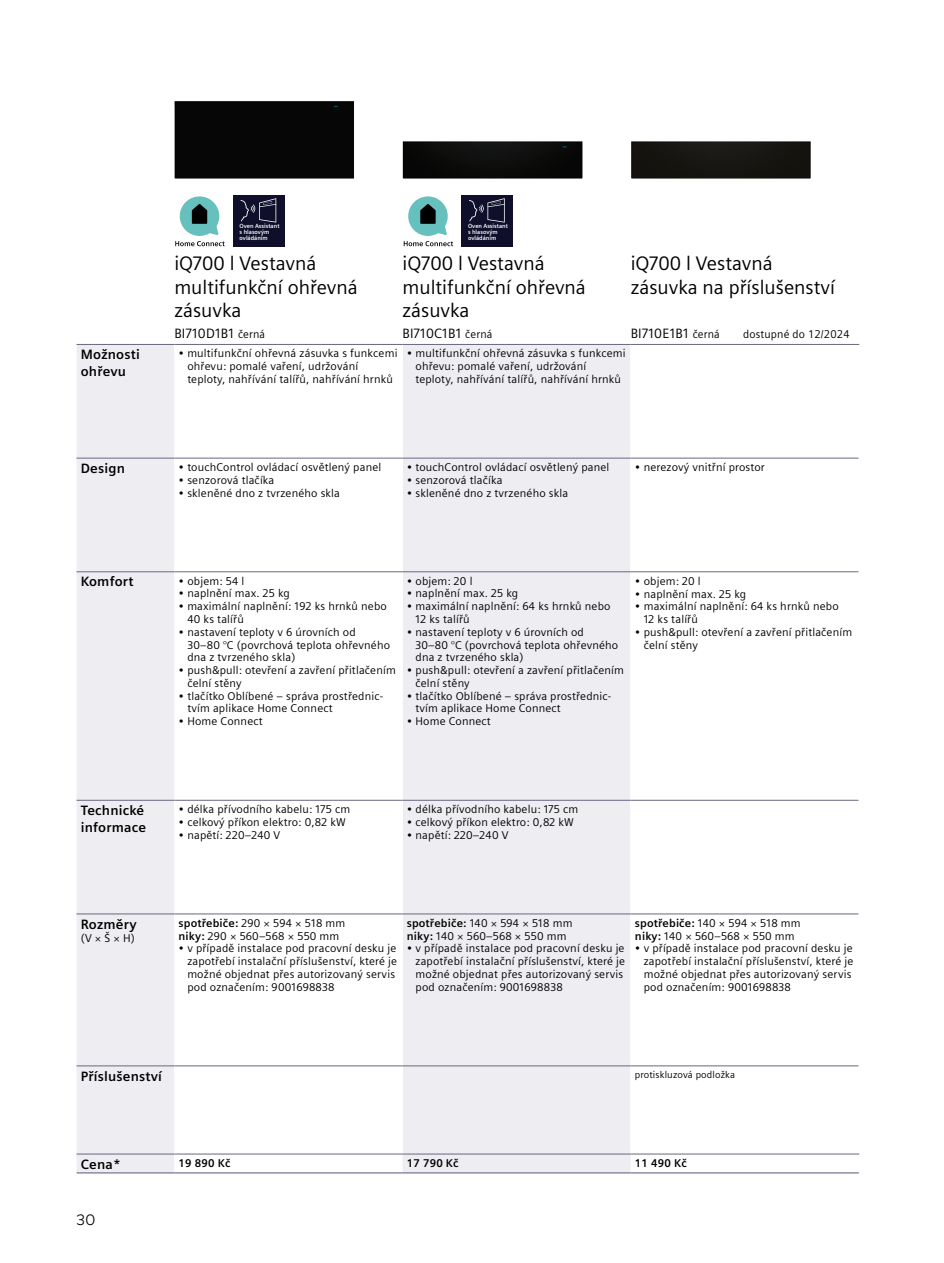
<style>
.page{position:relative;width:944px;height:1263px;background:#fff}
.page>*{position:absolute;margin:0;border:0;box-sizing:border-box;transform-origin:0 0}
.t1{font:19.5px/23.4px "Siemens Sans";color:#000}
.t2{font:15px "Siemens Progress";color:#000}
.t3{font:700 13.5px/17px "Siemens Sans";letter-spacing:.015em;color:#000}
.t4{font:13.5px "Siemens Sans";letter-spacing:.015em;color:#000}
.t5{font:11.25px/12.8px "Siemens Sans";letter-spacing:.015em;color:#000}
.t6{font:700 11.25px "Siemens Sans";letter-spacing:.015em;color:#000}
.t7{font:9.75px "Siemens Sans";letter-spacing:.015em;color:#000}
.t8{font:700 6px/6px "Siemens Sans";color:#fff;scale:.96 1}
.s1{font-size:11.25px}
.s2{font-weight:700}
</style>
<div class="page">
<div style="left:77px;top:345px;width:97px;height:827px;background:#eeedf1"></div>
<svg style="left:174px;top:457px;width:684px;height:697px"></svg>
<div style="left:403px;top:345px;width:228px;height:827px;background:#eeedf1"></div>
<hr style="left:402px;top:345px;width:1px;height:113px;background:#fff">
<hr style="left:630px;top:345px;width:1px;height:113px;background:#fff">
<hr style="left:402px;top:458px;width:1px;height:114px;background:#fff">
<hr style="left:630px;top:458px;width:1px;height:114px;background:#fff">
<hr style="left:402px;top:572px;width:1px;height:228px;background:#fff">
<hr style="left:630px;top:572px;width:1px;height:228px;background:#fff">
<hr style="left:402px;top:800px;width:1px;height:114px;background:#fff">
<hr style="left:630px;top:800px;width:1px;height:114px;background:#fff">
<hr style="left:402px;top:914px;width:1px;height:152px;background:#fff">
<hr style="left:630px;top:914px;width:1px;height:152px;background:#fff">
<hr style="left:402px;top:1066px;width:1px;height:88px;background:#fff">
<hr style="left:630px;top:1066px;width:1px;height:88px;background:#fff">
<hr style="left:77px;top:344px;width:97px;height:1px;background:#6a6781">
<hr style="left:174px;top:344px;width:228px;height:1px;background:#6a6781">
<hr style="left:402px;top:344px;width:229px;height:1px;background:#6a6781">
<hr style="left:631px;top:344px;width:228px;height:1px;background:#6a6781">
<hr style="left:77px;top:458px;width:97px;height:1px;background:#6a6781">
<hr style="left:174px;top:458px;width:228px;height:1px;background:#6a6781">
<hr style="left:402px;top:458px;width:229px;height:1px;background:#6a6781">
<hr style="left:631px;top:458px;width:227px;height:1px;background:#6a6781">
<hr style="left:77px;top:571px;width:97px;height:1px;background:#6a6781">
<hr style="left:174px;top:571px;width:228px;height:1px;background:#6a6781">
<hr style="left:402px;top:571px;width:229px;height:1px;background:#6a6781">
<hr style="left:631px;top:571px;width:227px;height:1px;background:#6a6781">
<hr style="left:77px;top:800px;width:97px;height:1px;background:#6a6781">
<hr style="left:174px;top:800px;width:228px;height:1px;background:#6a6781">
<hr style="left:402px;top:800px;width:229px;height:1px;background:#6a6781">
<hr style="left:631px;top:800px;width:227px;height:1px;background:#6a6781">
<hr style="left:77px;top:914px;width:97px;height:1px;background:#6a6781">
<hr style="left:174px;top:914px;width:228px;height:1px;background:#6a6781">
<hr style="left:402px;top:914px;width:229px;height:1px;background:#6a6781">
<hr style="left:631px;top:914px;width:227px;height:1px;background:#6a6781">
<hr style="left:77px;top:1066px;width:97px;height:1px;background:#6a6781">
<hr style="left:174px;top:1066px;width:228px;height:1px;background:#6a6781">
<hr style="left:402px;top:1066px;width:229px;height:1px;background:#6a6781">
<hr style="left:631px;top:1066px;width:227px;height:1px;background:#6a6781">
<hr style="left:77px;top:1154px;width:97px;height:1px;background:#6a6781">
<hr style="left:174px;top:1154px;width:228px;height:1px;background:#6a6781">
<hr style="left:402px;top:1154px;width:229px;height:1px;background:#6a6781">
<hr style="left:631px;top:1154px;width:228px;height:1px;background:#6a6781">
<hr style="left:77px;top:1172px;width:97px;height:1px;background:#6a6781">
<hr style="left:174px;top:1172px;width:228px;height:1px;background:#6a6781">
<hr style="left:402px;top:1172px;width:229px;height:1px;background:#6a6781">
<hr style="left:631px;top:1172px;width:228px;height:1px;background:#6a6781">
<div style="left:234px;top:196px;width:51px;height:51px;background:#0f0f2b"></div>
<svg style="left:241px;top:198px;width:35px;height:25px"></svg>
<div style="left:462px;top:196px;width:51px;height:51px;background:#0f0f2b"></div>
<svg style="left:469px;top:198px;width:36px;height:25px"></svg>
<div style="left:174px;top:101px;width:178px;height:78px;background:#060606"></div>
<div style="left:631px;top:141px;width:180px;height:38px;background:#171511"></div>
<img style="left:403px;top:141px;width:179px;height:38px">
<svg style="left:404px;top:196px;width:49px;height:50px"></svg>
<svg style="left:175px;top:196px;width:50px;height:50px"></svg>
<p class="t8" style="left:240px;top:223px;width:43px">Oven Assistant s hlasovým ovládáním</p>
<p class="t8" style="left:468px;top:223px;width:43px">Oven Assistant s hlasovým ovládáním</p>
<h1 class="t1" style="left:174px;top:252px;width:185px">iQ700 l Vestavná multifunkční ohřevná zásuvka</h1>
<p class="t4" style="left:174px;top:326px;width:92px">BI710D1B1 <span class="s1">černá</span></p>
<h1 class="t1" style="left:402px;top:252px;width:185px">iQ700 l Vestavná multifunkční ohřevná zásuvka</h1>
<p class="t4" style="left:402px;top:326px;width:91px">BI710C1B1 <span class="s1">černá</span></p>
<h1 class="t1" style="left:631px;top:252px;width:206px">iQ700 l Vestavná zásuvka na příslušenství</h1>
<p class="t4" style="left:631px;top:326px;width:91px">BI710E1B1 <span class="s1">černá</span></p>
<p class="t5" style="left:743px;top:328px;width:108px">dostupné do 12/2024</p>
<p class="t3" style="left:81px;top:346px;width:61px">Možnosti ohřevu</p>
<p class="t5" style="left:187px;top:347px;width:212px;text-indent:-9px">• multifunkční ohřevná zásuvka s funkcemi ohřevu: pomalé vaření, udržování teploty, nahřívání talířů, nahřívání hrnků</p>
<p class="t5" style="left:416px;top:347px;width:212px;text-indent:-9px">• multifunkční ohřevná zásuvka s funkcemi ohřevu: pomalé vaření, udržování teploty, nahřívání talířů, nahřívání hrnků</p>
<p class="t3" style="left:81px;top:460px;width:46px">Design</p>
<p class="t5" style="left:179px;top:461px;width:204px">• touchControl ovládací osvětlený panel</p>
<p class="t5" style="left:179px;top:474px;width:97px">• senzorová tlačíka</p>
<p class="t5" style="left:179px;top:486px;width:163px">• skleněné dno z tvrzeného skla</p>
<p class="t5" style="left:407px;top:461px;width:204px">• touchControl ovládací osvětlený panel</p>
<p class="t5" style="left:407px;top:474px;width:97px">• senzorová tlačíka</p>
<p class="t5" style="left:407px;top:486px;width:163px">• skleněné dno z tvrzeného skla</p>
<p class="t5" style="left:635px;top:461px;width:131px">• nerezový vnitřní prostor</p>
<p class="t3" style="left:81px;top:573px;width:54px">Komfort</p>
<p class="t5" style="left:179px;top:574px;width:67px">• objem: 54 l</p>
<p class="t5" style="left:179px;top:587px;width:113px">• naplnění max. 25 kg</p>
<p class="t5" style="left:187px;top:600px;width:201px;text-indent:-9px">• maximální naplnění: 192 ks hrnků nebo<br>40 ks talířů</p>
<p class="t5" style="left:187px;top:625px;width:204px;text-indent:-9px">• nastavení teploty v 6 úrovních od<br>30–80 °C (povrchová teplota ohřevného dna z tvrzeného skla)</p>
<p class="t5" style="left:187px;top:664px;width:210px;text-indent:-9px">• push&amp;pull: otevření a zavření přitlačením čelní stěny</p>
<p class="t5" style="left:187px;top:689px;width:197px;text-indent:-9px">• tlačítko Oblíbené – správa prostřednic&shy;tvím aplikace Home Connect</p>
<p class="t5" style="left:179px;top:715px;width:86px">• Home Connect</p>
<p class="t5" style="left:407px;top:574px;width:67px">• objem: 20 l</p>
<p class="t5" style="left:407px;top:587px;width:113px">• naplnění max. 25 kg</p>
<p class="t5" style="left:416px;top:600px;width:197px;text-indent:-9px">• maximální naplnění: 64 ks hrnků nebo<br>12 ks talířů</p>
<p class="t5" style="left:416px;top:625px;width:204px;text-indent:-9px">• nastavení teploty v 6 úrovních od<br>30–80 °C (povrchová teplota ohřevného dna z tvrzeného skla)</p>
<p class="t5" style="left:416px;top:664px;width:210px;text-indent:-9px">• push&amp;pull: otevření a zavření přitlačením čelní stěny</p>
<p class="t5" style="left:416px;top:689px;width:197px;text-indent:-9px">• tlačítko Oblíbené – správa prostřednic&shy;tvím aplikace Home Connect</p>
<p class="t5" style="left:407px;top:715px;width:86px">• Home Connect</p>
<p class="t5" style="left:635px;top:574px;width:67px">• objem: 20 l</p>
<p class="t5" style="left:635px;top:587px;width:113px">• naplnění max. 25 kg</p>
<p class="t5" style="left:644px;top:600px;width:197px;text-indent:-9px">• maximální naplnění: 64 ks hrnků nebo<br>12 ks talířů</p>
<p class="t5" style="left:644px;top:626px;width:210px;text-indent:-9px">• push&amp;pull: otevření a zavření přitlačením čelní stěny</p>
<p class="t3" style="left:81px;top:802px;width:67px">Technické informace</p>
<p class="t5" style="left:179px;top:803px;width:173px">• délka přívodního kabelu: 175 cm</p>
<p class="t5" style="left:179px;top:816px;width:169px">• celkový příkon elektro: 0,82 kW</p>
<p class="t5" style="left:179px;top:828px;width:103px">• napětí: 220–240 V</p>
<p class="t5" style="left:407px;top:803px;width:173px">• délka přívodního kabelu: 175 cm</p>
<p class="t5" style="left:407px;top:816px;width:169px">• celkový příkon elektro: 0,82 kW</p>
<p class="t5" style="left:407px;top:828px;width:103px">• napětí: 220–240 V</p>
<p class="t3" style="left:81px;top:915px;width:58px">Rozměry</p>
<p class="t5" style="left:81px;top:932px;width:56px">(V × Š × H)</p>
<p class="t5" style="left:179px;top:917px;width:168px"><span class="s2">spotřebiče:</span> 290 × 594 × 518 mm <span class="s2">niky:</span> 290 × 560–568 × 550 mm</p>
<p class="t5" style="left:187px;top:942px;width:211px;text-indent:-9px">• v případě instalace pod pracovní desku je zapotřebí instalační příslušenství, které je možné objednat přes autorizovaný servis pod označením: 9001698838</p>
<p class="t5" style="left:407px;top:917px;width:167px"><span class="s2">spotřebiče:</span> 140 × 594 × 518 mm <span class="s2">niky:</span> 140 × 560–568 × 550 mm</p>
<p class="t5" style="left:416px;top:942px;width:211px;text-indent:-9px">• v případě instalace pod pracovní desku je zapotřebí instalační příslušenství, které je možné objednat přes autorizovaný servis pod označením: 9001698838</p>
<p class="t5" style="left:635px;top:917px;width:167px"><span class="s2">spotřebiče:</span> 140 × 594 × 518 mm <span class="s2">niky:</span> 140 × 560–568 × 550 mm</p>
<p class="t5" style="left:644px;top:942px;width:211px;text-indent:-9px">• v případě instalace pod pracovní desku je zapotřebí instalační příslušenství, které je možné objednat přes autorizovaný servis pod označením: 9001698838</p>
<p class="t3" style="left:81px;top:1067px;width:83px">Příslušenství</p>
<p class="t7" style="left:635px;top:1069px;width:102px">protiskluzová podložka</p>
<p class="t3" style="left:81px;top:1155px;width:42px">Cena*</p>
<p class="t6" style="left:179px;top:1157px;width:53px">19 890 Kč</p>
<p class="t6" style="left:407px;top:1157px;width:53px">17 790 Kč</p>
<p class="t6" style="left:635px;top:1157px;width:53px">11 490 Kč</p>
<h2 class="t2" style="left:77px;top:1210px;width:20px">30</h2>
</div>
